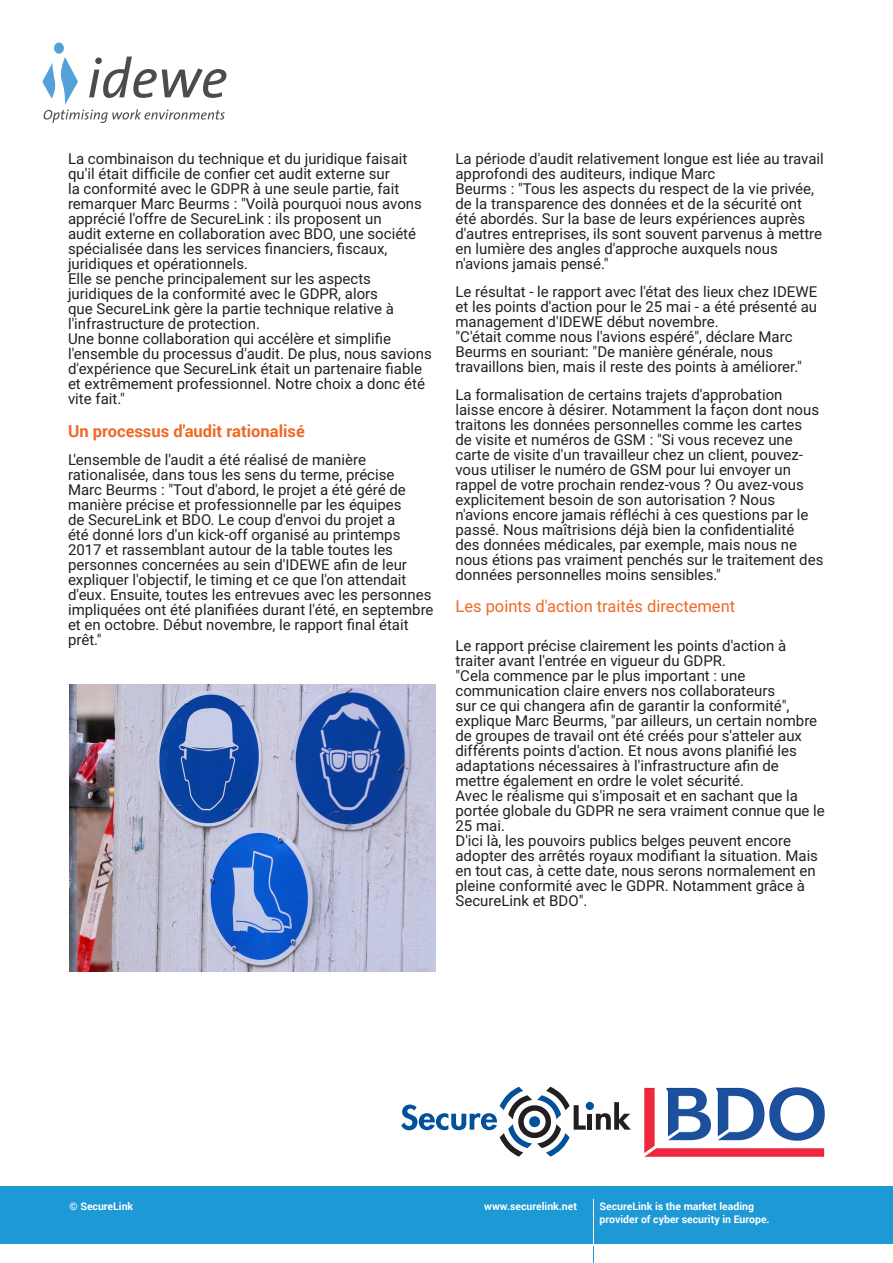
<style>
.page{position:relative;width:893px;height:1263px;background:#fff}
.page>*{position:absolute;margin:0;border:0;box-sizing:border-box;transform-origin:0 0}
.t1{font:16.5px "Roboto";color:#f06825}
.Text{font:700 16.5px "Roboto";color:#f06825}
.Text-2{font:15px/15px "Roboto";color:#231f20}
.t2{font:700 10.5px/12.6px "Roboto";color:#fff}
</style>
<div class="page">
<div style="left:0;top:1186px;width:893px;height:58px;background:#1d99d6"></div>
<svg style="left:593px;top:1246px;width:1px;height:17px"></svg>
<hr style="left:593px;top:1199px;width:1px;height:47px;background:#fff">
<svg style="left:43px;top:43px;width:183px;height:80px"></svg>
<img style="left:644px;top:1087px;width:181px;height:70px">
<div style="left:586px;top:1102px;width:8px;height:8px;background:#01519b;border-radius:50%"></div>
<div style="left:587px;top:1114px;width:5px;height:16px;background:#231f20"></div>
<svg style="left:596px;top:1102px;width:35px;height:28px"></svg>
<svg style="left:401px;top:1087px;width:185px;height:70px"></svg>
<img style="left:69px;top:685px;width:366px;height:286px">
<p class="Text-2" style="left:68px;top:151px;width:365px">La combinaison du technique et du juridique faisait qu'il était difficile de confier cet audit externe sur<br>la conformité avec le GDPR à une seule partie, fait remarquer Marc Beurms : "Voilà pourquoi nous avons apprécié l'offre de SecureLink : ils proposent un<br>audit externe en collaboration avec BDO, une société spécialisée dans les services financiers, fiscaux, juridiques et opérationnels.<br>Elle se penche principalement sur les aspects juridiques de la conformité avec le GDPR, alors<br>que SecureLink gère la partie technique relative à l'infrastructure de protection.<br>Une bonne collaboration qui accélère et simplifie l'ensemble du processus d'audit. De plus, nous savions d'expérience que SecureLink était un partenaire fiable et extrêmement professionnel. Notre choix a donc été vite fait."</p>
<p class="Text" style="left:68px;top:419px;width:238px">Un processus d'audit rationalisé</p>
<p class="Text-2" style="left:68px;top:451px;width:367px">L'ensemble de l'audit a été réalisé de manière rationalisée, dans tous les sens du terme, précise<br>Marc Beurms : "Tout d'abord, le projet a été géré de manière précise et professionnelle par les équipes<br>de SecureLink et BDO. Le coup d'envoi du projet a<br>été donné lors d'un kick-off organisé au printemps 2017 et rassemblant autour de la table toutes les personnes concernées au sein d'IDEWE afin de leur expliquer l'objectif, le timing et ce que l'on attendait d'eux. Ensuite, toutes les entrevues avec les personnes impliquées ont été planifiées durant l'été, en septembre et en octobre. Début novembre, le rapport final était prêt."</p>
<p class="Text-2" style="left:455px;top:151px;width:370px">La période d'audit relativement longue est liée au travail approfondi des auditeurs, indique Marc<br>Beurms : "Tous les aspects du respect de la vie privée, de la transparence des données et de la sécurité ont été abordés. Sur la base de leurs expériences auprès d'autres entreprises, ils sont souvent parvenus à mettre en lumière des angles d'approche auxquels nous n'avions jamais pensé."</p>
<p class="Text-2" style="left:455px;top:284px;width:363px">Le résultat - le rapport avec l'état des lieux chez IDEWE et les points d'action pour le 25 mai - a été présenté au management d'IDEWE début novembre.<br>"C'était comme nous l'avions espéré", déclare Marc Beurms en souriant: "De manière générale, nous travaillons bien, mais il reste des points à améliorer."</p>
<p class="Text-2" style="left:455px;top:386px;width:369px">La formalisation de certains trajets d'approbation laisse encore à désirer. Notamment la façon dont nous traitons les données personnelles comme les cartes<br>de visite et numéros de GSM : "Si vous recevez une carte de visite d'un travailleur chez un client, pouvez&shy;vous utiliser le numéro de GSM pour lui envoyer un rappel de votre prochain rendez-vous ? Ou avez-vous explicitement besoin de son autorisation ? Nous n'avions encore jamais réfléchi à ces questions par le passé. Nous maîtrisions déjà bien la confidentialité<br>des données médicales, par exemple, mais nous ne nous étions pas vraiment penchés sur le traitement des données personnelles moins sensibles."</p>
<h2 class="t1" style="left:455px;top:595px;width:281px">Les points d'action traités directement</h2>
<p class="Text-2" style="left:455px;top:638px;width:371px">Le rapport précise clairement les points d'action à traiter avant l'entrée en vigueur du GDPR.<br>"Cela commence par le plus important : une communication claire envers nos collaborateurs<br>sur ce qui changera afin de garantir la conformité", explique Marc Beurms, "par ailleurs, un certain nombre de groupes de travail ont été créés pour s'atteler aux différents points d'action. Et nous avons planifié les adaptations nécessaires à l'infrastructure afin de mettre également en ordre le volet sécurité.<br>Avec le réalisme qui s'imposait et en sachant que la portée globale du GDPR ne sera vraiment connue que le 25 mai.<br>D'ici là, les pouvoirs publics belges peuvent encore adopter des arrêtés royaux modifiant la situation. Mais en tout cas, à cette date, nous serons normalement en pleine conformité avec le GDPR. Notamment grâce à SecureLink et BDO".</p>
<p class="t2" style="left:70px;top:1199px;width:65px">© SecureLink</p>
<p class="t2" style="left:484px;top:1199px;width:94px">www.securelink.net</p>
<p class="t2" style="left:600px;top:1199px;width:172px">SecureLink is the market leading provider of cyber security in Europe.</p>
</div>
